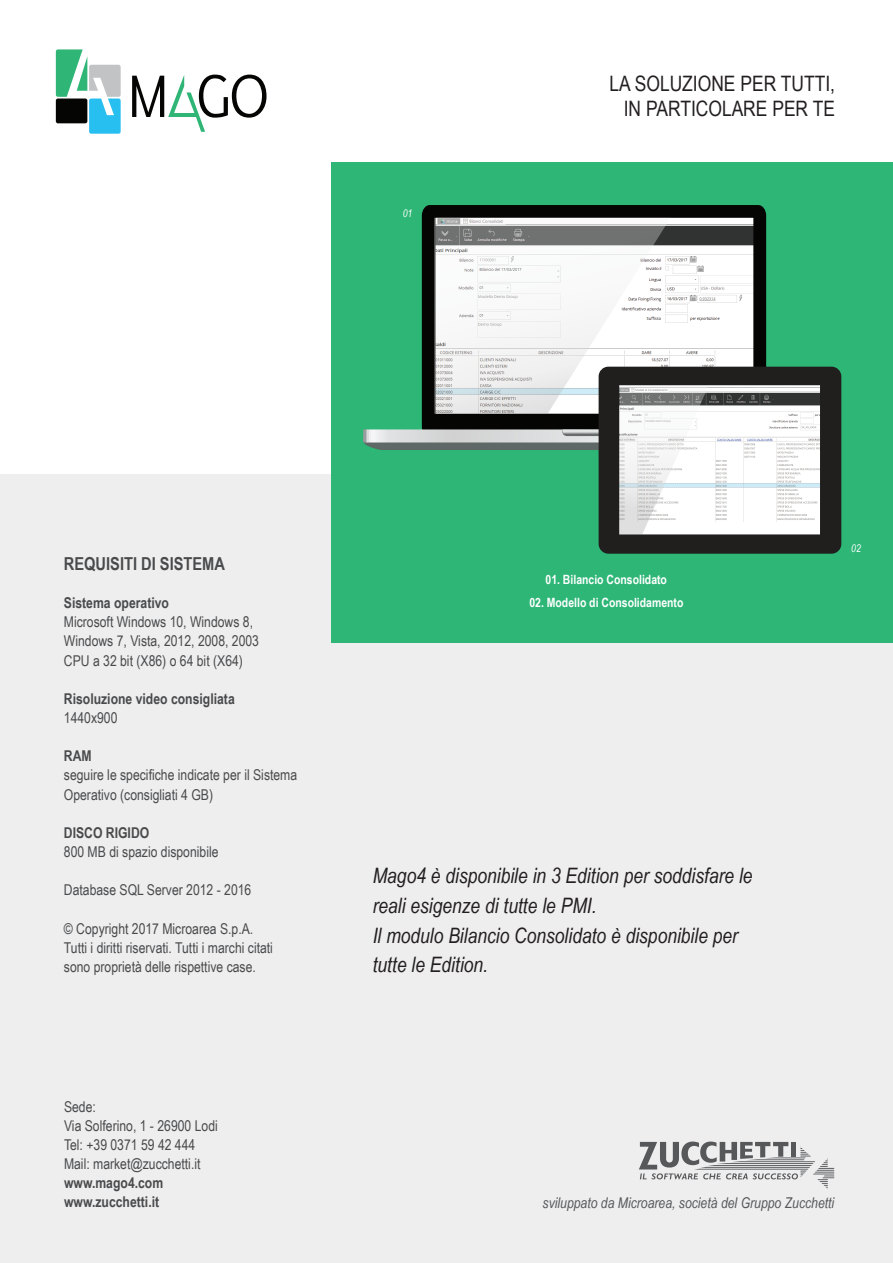
<style>
.page{position:relative;width:893px;height:1263px;background:#fff}
.page>*{position:absolute;margin:0;border:0;box-sizing:border-box;transform-origin:0 0}
.t1{font:italic 21.3px/29.7px "Arial Narrow";color:#231f20}
.t2{font:21.3px/25.5px "Arial Narrow";color:#231f20;text-align:right}
.t3{font:700 17.85px "Arial Narrow";color:#494a4b}
.t4{font:14.85px/19.2px "Arial Narrow";color:#494a4b}
.t5{font:700 14.85px/19.2px "Arial Narrow";color:#494a4b}
.t6{font:italic 14.85px "Arial Narrow";color:#57585a}
.t7{font:700 12.75px "Arial Narrow";color:#fff}
.t8{font:italic 10.65px "Arial Narrow";color:#fff}
</style>
<div class="page">
<div style="left:0;top:475px;width:893px;height:788px;background:#eeeeef"></div>
<svg style="left:132px;top:75px;width:134px;height:57px"></svg>
<svg style="left:56px;top:49px;width:65px;height:85px"></svg>
<div style="left:332px;top:162px;width:561px;height:480px;background:#2db676"></div>
<svg style="left:422px;top:205px;width:344px;height:180px;background:#888"></svg>
<svg style="left:434px;top:218px;width:236px;height:167px;background:#e3e3e3"></svg>
<svg style="left:639px;top:1141px;width:195px;height:48px"></svg>
<svg style="left:363px;top:385px;width:236px;height:149px"></svg>
<svg style="left:599px;top:367px;width:242px;height:187px;background:#a9a9a9"></svg>
<p class="t8" style="left:403px;top:205px;width:11px">01</p>
<h1 class="t2" style="left:610px;top:70px;width:227px">LA SOLUZIONE PER TUTTI,<br>IN PARTICOLARE PER TE</h1>
<p class="t3" style="left:64px;top:550px;width:163px">REQUISITI DI SISTEMA</p>
<p class="t5" style="left:64px;top:593px;width:107px">Sistema operativo</p>
<p class="t4" style="left:64px;top:612px;width:197px">Microsoft Windows 10, Windows 8,<br>Windows 7, Vista, 2012, 2008, 2003<br>CPU a 32 bit (X86) o 64 bit (X64)</p>
<p class="t5" style="left:64px;top:688px;width:172px">Risoluzione video consigliata</p>
<p class="t4" style="left:64px;top:708px;width:55px">1440x900</p>
<p class="t5" style="left:64px;top:746px;width:29px">RAM</p>
<p class="t4" style="left:64px;top:765px;width:235px">seguire le specifiche indicate per il Sistema<br>Operativo (consigliati 4 GB)</p>
<p class="t5" style="left:64px;top:822px;width:87px">DISCO RIGIDO</p>
<p class="t4" style="left:64px;top:842px;width:156px">800 MB di spazio disponibile</p>
<p class="t4" style="left:64px;top:880px;width:189px">Database SQL Server 2012 - 2016</p>
<p class="t4" style="left:64px;top:918px;width:211px">© Copyright 2017 Microarea S.p.A.<br>Tutti i diritti riservati. Tutti i marchi citati sono proprietà delle rispettive case.</p>
<p class="t4" style="left:64px;top:1096px;width:155px">Sede:<br>Via Solferino, 1 - 26900 Lodi<br>Tel: +39 0371 59 42 444<br>Mail: market@zucchetti.it</p>
<p class="t5" style="left:64px;top:1172px;width:101px">www.mago4.com www.zucchetti.it</p>
<p class="t7" style="left:545px;top:570px;width:123px">01. Bilancio Consolidato</p>
<p class="t7" style="left:529px;top:592px;width:156px">02. Modello di Consolidamento</p>
<p class="t8" style="left:851px;top:540px;width:11px">02</p>
<h1 class="t1" style="left:373px;top:860px;width:381px">Mago4 è disponibile in 3 Edition per soddisfare le reali esigenze di tutte le PMI.<br>Il modulo Bilancio Consolidato è disponibile per tutte le Edition.</h1>
<p class="t6" style="left:543px;top:1192px;width:293px">sviluppato da Microarea, società del Gruppo Zucchetti</p>
</div>
